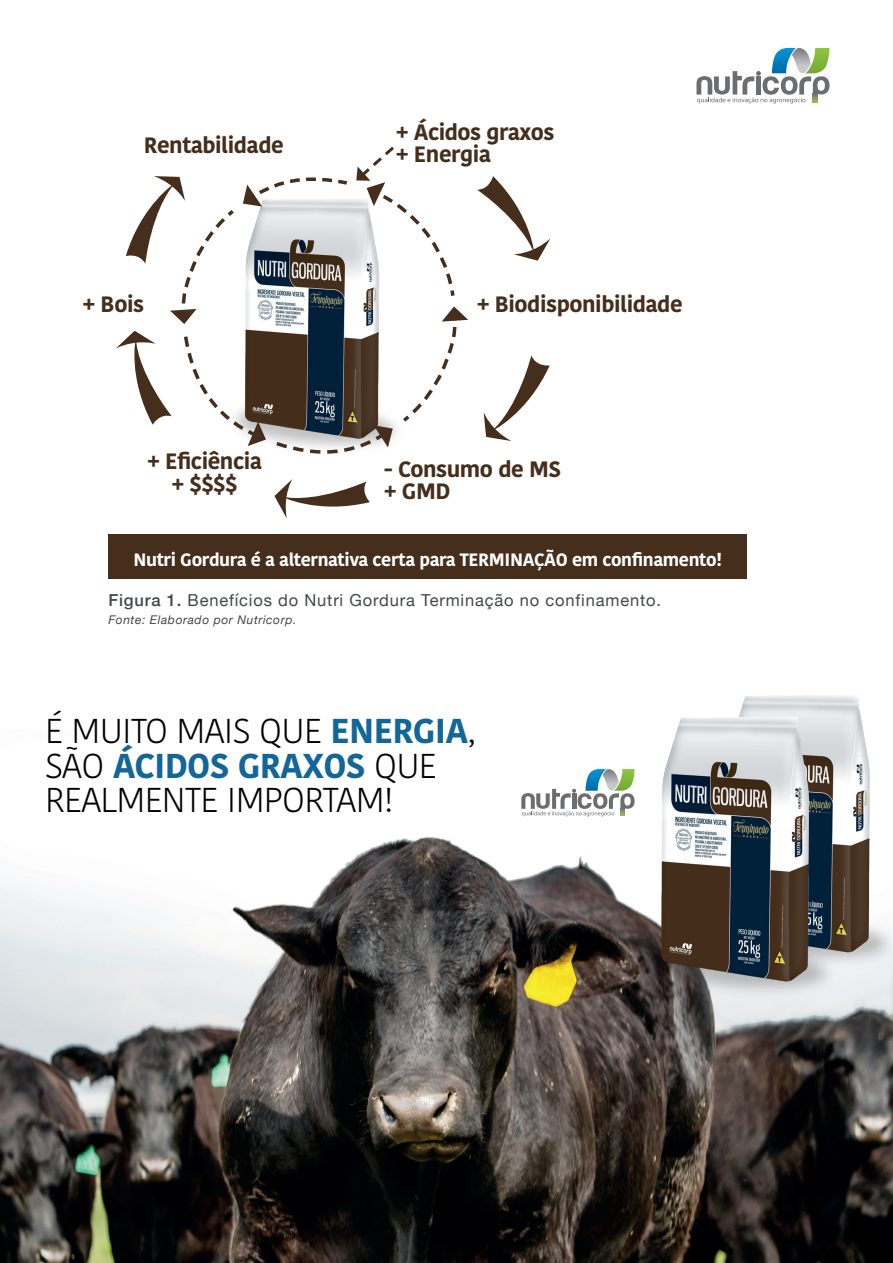
<style>
.page{position:relative;width:893px;height:1263px;background:#fff}
.page>*{position:absolute;margin:0;border:0;box-sizing:border-box;transform-origin:0 0}
.t1{font:300 34.35px/34.3px "Kohinoor Devanagari";letter-spacing:-.02em;color:#000001}
.t2{font:700 22.2px/22.2px "Kohinoor Devanagari";letter-spacing:-.02em;color:#452e1b}
.t3{font:700 17.85px "Kohinoor Devanagari";letter-spacing:-.02em;color:#fff}
.t4{font:16.5px "Helvetica Neue";letter-spacing:.05em;color:#444749}
.t5{font:italic 12px "Helvetica Neue";letter-spacing:.05em;color:#444749}
.s1{font-weight:500}
.s2{font-weight:700;color:#136698}
</style>
<div class="page">
<svg style="left:696px;top:48px;width:134px;height:56px"></svg>
<img style="left:0;top:816px;width:893px;height:447px">
<svg style="left:521px;top:769px;width:106px;height:47px"></svg>
<img style="left:854px;top:696px;width:39px;height:320px">
<img style="left:627px;top:695px;width:227px;height:352px">
<svg style="left:477px;top:176px;width:73px;height:85px"></svg>
<svg style="left:484px;top:355px;width:66px;height:86px"></svg>
<svg style="left:275px;top:498px;width:95px;height:21px"></svg>
<div style="left:108px;top:534px;width:639px;height:44px;background:#452e1b"></div>
<img style="left:274px;top:479px;width:93px;height:19px">
<svg style="left:116px;top:146px;width:352px;height:308px"></svg>
<p class="t2" style="left:144px;top:133px;width:141px">Rentabilidade</p>
<p class="t2" style="left:83px;top:292px;width:63px">+ Bois</p>
<p class="t2" style="left:147px;top:450px;width:116px;text-align:center">+ Eficiência + $$$$</p>
<p class="t2" style="left:396px;top:121px;width:160px">+ Ácidos graxos + Energia</p>
<p class="t2" style="left:477px;top:292px;width:207px">+ Biodisponibilidade</p>
<p class="t2" style="left:384px;top:457px;width:179px">- Consumo de MS + GMD</p>
<p class="t3" style="left:134px;top:544px;width:590px">Nutri Gordura é a alternativa certa para TERMINAÇÃO em confinamento!</p>
<p class="t4" style="left:108px;top:589px;width:554px"><span class="s1">Figura 1.</span> Benefícios do Nutri Gordura Terminação no confinamento.</p>
<p class="t5" style="left:108px;top:611px;width:190px">Fonte: Elaborado por Nutricorp.</p>
<h1 class="t1" style="left:45px;top:714px;width:432px">É MUITO MAIS QUE <span class="s2">ENERGIA</span>,<br>SÃO <span class="s2">ÁCIDOS GRAXOS</span> QUE<br>REALMENTE IMPORTAM!</h1>
</div>
